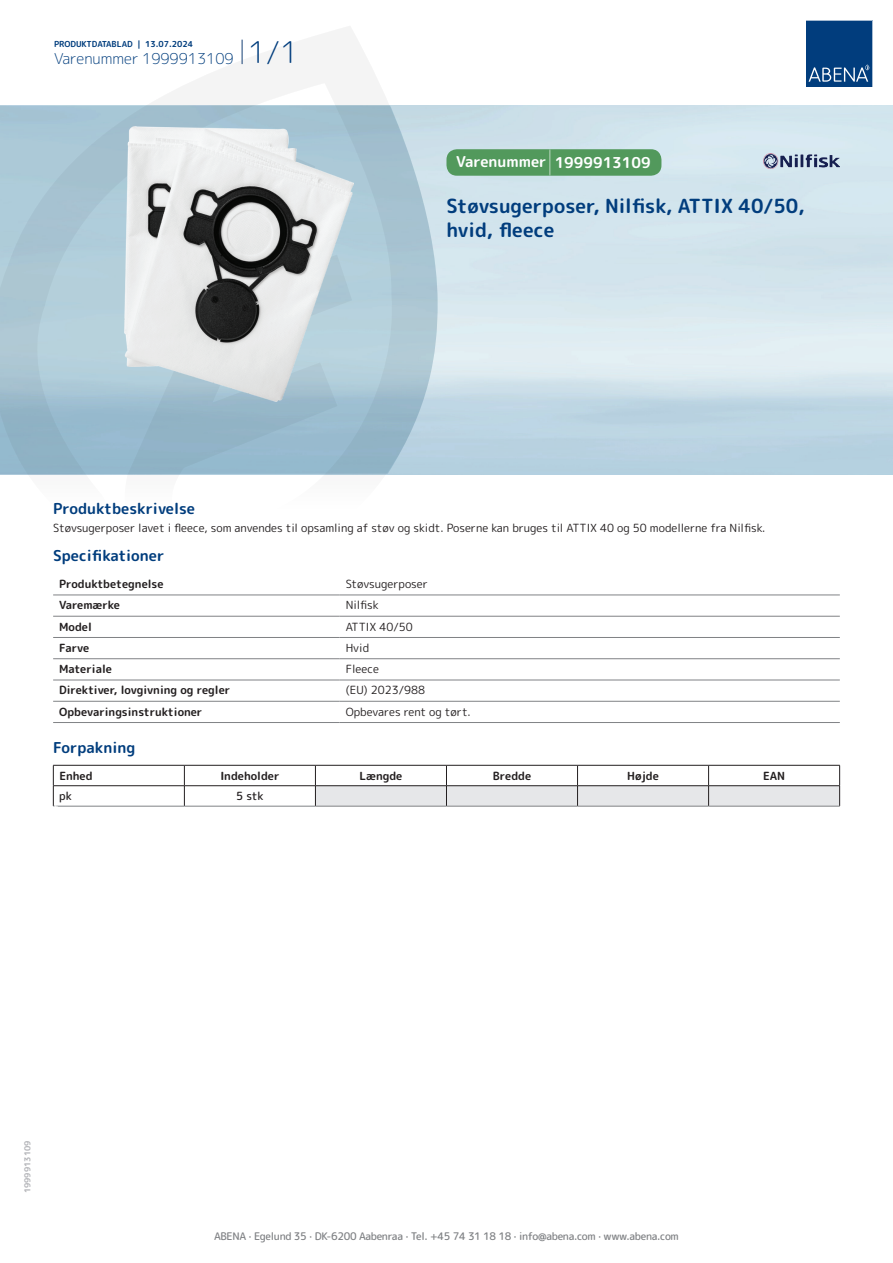
<style>
.page{position:relative;width:893px;height:1263px;background:#fff}
.page>*{position:absolute;margin:0;border:0;box-sizing:border-box;transform-origin:0 0}
.t1{font:700 19.5px/24px "Rounded Mplus 1 c";color:#013d7d}
.t2{font:700 15px "Rounded Mplus 1 c";color:#013d7d}
.t3{font:300 15px "Rounded Mplus 1 c";color:#013d7d}
.t4{font:700 15px "Rounded Mplus 1 c";color:#fff}
.t5{font:11.25px "Rounded Mplus 1 c";color:#231f20}
.t6{font:700 11.25px "Rounded Mplus 1 c";color:#231f20}
.t7{font:500 11.25px "Rounded Mplus 1 c";color:#231f20}
.t8{font:500 10.5px "Rounded Mplus 1 c";letter-spacing:-.03em;color:#808285}
.t9{font:700 10.5px "Rounded Mplus 1 c";color:#fff}
.t10{font:700 8.25px "Rounded Mplus 1 c";color:#013d7d}
.t11{font:700 8.25px "Rounded Mplus 1 c";color:#b2b3b7}
.s1{font-size:30px}
.s2{font-size:25.5px}
</style>
<div class="page">
<svg style="left:0;top:26px;width:439px;height:569px"></svg>
<svg style="left:0;top:106px;width:438px;height:368px;background:#a5c3d2"></svg>
<svg style="left:242px;top:40px;width:1px;height:24px"></svg>
<svg style="left:806px;top:20px;width:67px;height:67px;background:#144b86"></svg>
<img style="left:124px;top:127px;width:230px;height:275px">
<hr style="left:53px;top:595px;width:287px;height:1px;background:#808285">
<hr style="left:340px;top:595px;width:500px;height:1px;background:#808285">
<hr style="left:53px;top:616px;width:287px;height:1px;background:#808285">
<hr style="left:340px;top:616px;width:500px;height:1px;background:#808285">
<hr style="left:53px;top:637px;width:287px;height:1px;background:#808285">
<hr style="left:340px;top:637px;width:500px;height:1px;background:#808285">
<hr style="left:53px;top:658px;width:287px;height:1px;background:#808285">
<hr style="left:340px;top:658px;width:500px;height:1px;background:#808285">
<hr style="left:53px;top:680px;width:287px;height:1px;background:#808285">
<hr style="left:340px;top:680px;width:500px;height:1px;background:#808285">
<hr style="left:53px;top:701px;width:287px;height:1px;background:#808285">
<hr style="left:340px;top:701px;width:500px;height:1px;background:#808285">
<hr style="left:53px;top:722px;width:287px;height:1px;background:#808285">
<hr style="left:340px;top:722px;width:500px;height:1px;background:#808285">
<hr style="left:53px;top:765px;width:131px;height:1px;background:#231f20">
<hr style="left:184px;top:765px;width:131px;height:1px;background:#231f20">
<hr style="left:53px;top:785px;width:131px;height:1px;background:#231f20">
<svg style="left:53px;top:765px;width:1px;height:41px"></svg>
<hr style="left:184px;top:785px;width:131px;height:1px;background:#231f20">
<svg style="left:184px;top:765px;width:1px;height:41px"></svg>
<svg style="left:315px;top:765px;width:525px;height:41px"></svg>
<hr style="left:53px;top:806px;width:131px;height:1px;background:#808285">
<hr style="left:184px;top:806px;width:131px;height:1px;background:#808285">
<hr style="left:315px;top:806px;width:131px;height:1px;background:#808285">
<hr style="left:446px;top:806px;width:131px;height:1px;background:#808285">
<hr style="left:577px;top:806px;width:132px;height:1px;background:#808285">
<hr style="left:709px;top:806px;width:131px;height:1px;background:#808285">
<div style="left:446px;top:149px;width:215px;height:27px;background:#52995c;border-radius:10px"></div>
<img style="left:763px;top:153px;width:77px;height:16px">
<p class="t10" style="left:54px;top:38px;width:141px">PRODUKTDATABLAD | 13.07.2024</p>
<h2 class="t3" style="left:54px;top:48px;width:246px">Varenummer 1999913109 <span class="s1">1/1</span></h2>
<h2 class="t4" style="left:456px;top:152px;width:196px">Varenummer <span class="s2">|</span> 1999913109</h2>
<h1 class="t1" style="left:446px;top:194px;width:360px">Støvsugerposer, Nilfisk, ATTIX 40/50, hvid, fleece</h1>
<h2 class="t2" style="left:53px;top:498px;width:143px">Produktbeskrivelse</h2>
<p class="t5" style="left:53px;top:520px;width:714px">Støvsugerposer lavet i fleece, som anvendes til opsamling af støv og skidt. Poserne kan bruges til ATTIX 40 og 50 modellerne fra Nilfisk.</p>
<h2 class="t2" style="left:53px;top:545px;width:113px">Specifikationer</h2>
<p class="t6" style="left:59px;top:576px;width:106px">Produktbetegnelse</p>
<p class="t5" style="left:346px;top:576px;width:84px">Støvsugerposer</p>
<p class="t6" style="left:59px;top:597px;width:62px">Varemærke</p>
<p class="t5" style="left:346px;top:597px;width:34px">Nilfisk</p>
<p class="t6" style="left:59px;top:618px;width:34px">Model</p>
<p class="t5" style="left:346px;top:618px;width:68px">ATTIX 40/50</p>
<p class="t6" style="left:59px;top:640px;width:32px">Farve</p>
<p class="t5" style="left:346px;top:640px;width:25px">Hvid</p>
<p class="t6" style="left:59px;top:661px;width:54px">Materiale</p>
<p class="t5" style="left:346px;top:661px;width:35px">Fleece</p>
<p class="t6" style="left:59px;top:682px;width:173px">Direktiver, lovgivning og regler</p>
<p class="t5" style="left:346px;top:682px;width:81px">(EU) 2023/988</p>
<p class="t6" style="left:59px;top:704px;width:145px">Opbevaringsinstruktioner</p>
<p class="t5" style="left:346px;top:704px;width:127px">Opbevares rent og tørt.</p>
<h2 class="t2" style="left:53px;top:737px;width:84px">Forpakning</h2>
<p class="t6" style="left:59px;top:768px;width:35px">Enhed</p>
<p class="t6" style="left:220px;top:768px;width:61px">Indeholder</p>
<p class="t6" style="left:359px;top:768px;width:44px">Længde</p>
<p class="t6" style="left:493px;top:768px;width:40px">Bredde</p>
<p class="t6" style="left:627px;top:768px;width:33px">Højde</p>
<p class="t6" style="left:763px;top:768px;width:24px">EAN</p>
<p class="t7" style="left:59px;top:788px;width:14px">pk</p>
<p class="t7" style="left:236px;top:788px;width:29px">5 stk</p>
<p class="t9" style="left:53px;top:801px;width:7px">*</p>
<p class="t11" style="left:22px;top:1193px;width:54px;rotate:-90deg">1999913109</p>
<p class="t8" style="left:214px;top:1229px;width:466px">ABENA · Egelund 35 · DK-6200 Aabenraa · Tel. +45 74 31 18 18 · info@abena.com · www.abena.com</p>
</div>
